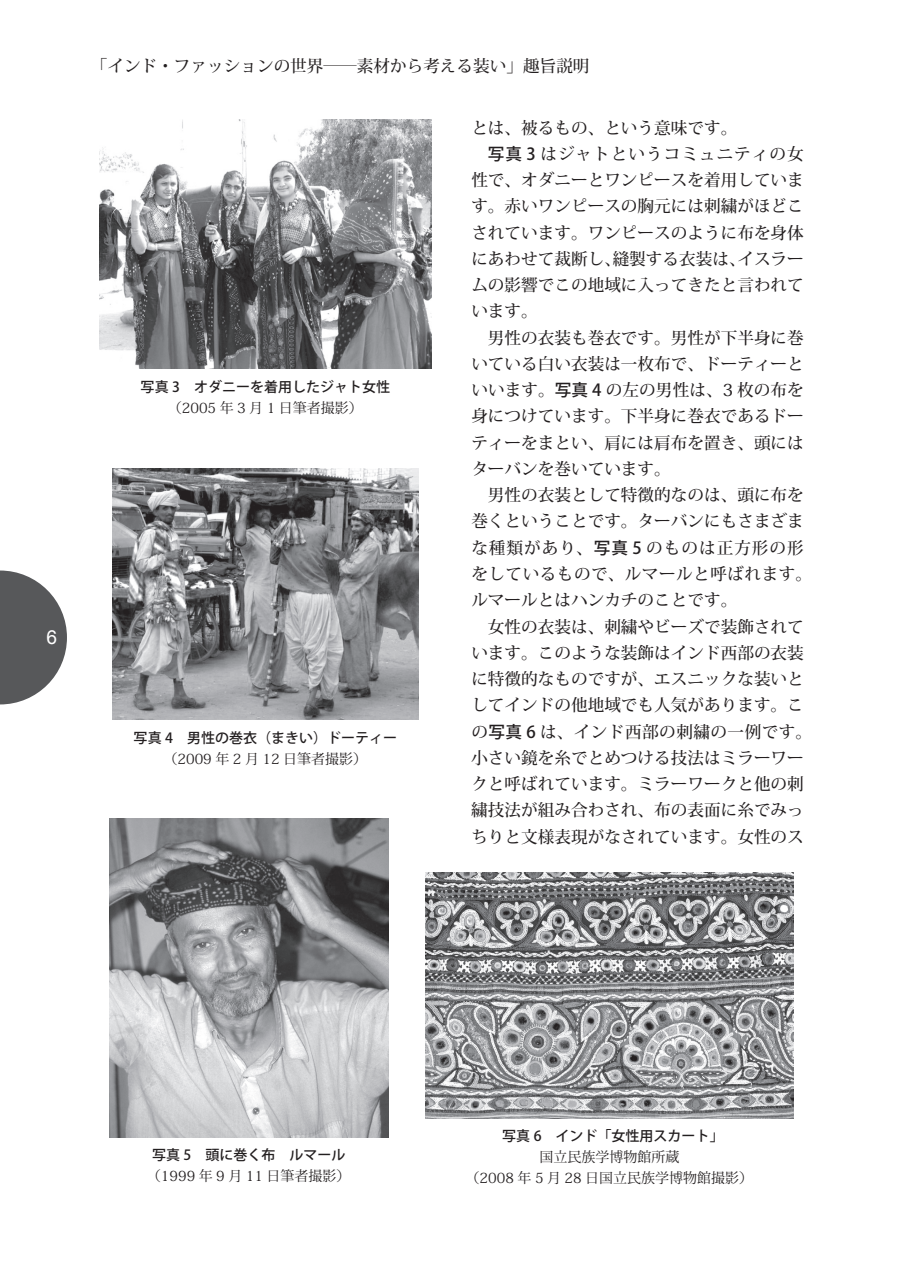
<style>
.page{position:relative;width:903px;height:1275px;background:#fff}
.page>*{position:absolute;margin:0;border:0;box-sizing:border-box;transform-origin:0 0}
.t1{font:19.25px "Arial";color:#fff}
.t2{font:500 16.62px "Koz Min Pr 6 N";color:#231f20}
.t3{font:500 16.62px "Koz Min Pr 6 N";letter-spacing:.03em;color:#231f20}
.t4{font:500 16.62px "Koz Min Pr 6 N";letter-spacing:.06em;color:#231f20}
.t5{font:14px/21px "Koz Min Pr 6 N";color:#231f20;text-align:center}
.t6{font:500 14px "Koz Go Pr 6 N";color:#231f20}
.s1{font-family:"Koz Go Pr 6 N"}
</style>
<div class="page">
<svg style="left:0;top:570px;width:67px;height:134px"></svg>
<img style="left:99px;top:119px;width:332px;height:249px">
<img style="left:112px;top:469px;width:306px;height:251px">
<img style="left:109px;top:818px;width:279px;height:319px">
<img style="left:425px;top:872px;width:368px;height:246px">
<p class="t1" style="left:46px;top:625px;width:12px">6</p>
<p class="t2" style="left:91px;top:57px;width:500px">「インド・ファッションの世界―素材から考える装い」趣旨説明</p>
<p class="t6" style="left:141px;top:379px;width:251px">写真 3　オダニーを着用したジャト女性</p>
<p class="t5" style="left:168px;top:398px;width:197px">（2005 年 3 月 1 日筆者撮影）</p>
<p class="t6" style="left:134px;top:730px;width:265px">写真 4　男性の巻衣（まきい）ドーティー</p>
<p class="t5" style="left:163px;top:749px;width:205px">（2009 年 2 月 12 日筆者撮影）</p>
<p class="t2" style="left:471px;top:118px;width:267px">とは、被るもの、という意味です。</p>
<p class="t4" style="left:488px;top:144px;width:317px"><span class="s1">写真 3</span> はジャトというコミュニティの女</p>
<p class="t2" style="left:471px;top:171px;width:334px">性で、オダニーとワンピースを着用していま</p>
<p class="t2" style="left:471px;top:197px;width:334px">す。赤いワンピースの胸元には刺繍がほどこ</p>
<p class="t2" style="left:471px;top:223px;width:334px">されています。ワンピースのように布を身体</p>
<p class="t2" style="left:471px;top:249px;width:334px">にあわせて裁断し、縫製する衣装は、イスラー</p>
<p class="t2" style="left:471px;top:276px;width:334px">ムの影響でこの地域に入ってきたと言われて</p>
<p class="t2" style="left:471px;top:302px;width:68px">います。</p>
<p class="t2" style="left:488px;top:328px;width:317px">男性の衣装も巻衣です。男性が下半身に巻</p>
<p class="t2" style="left:471px;top:354px;width:334px">いている白い衣装は一枚布で、ドーティーと</p>
<p class="t2" style="left:471px;top:381px;width:334px">いいます。<span class="s1">写真 4</span> の左の男性は、3 枚の布を</p>
<p class="t2" style="left:471px;top:407px;width:334px">身につけています。下半身に巻衣であるドー</p>
<p class="t2" style="left:471px;top:433px;width:334px">ティーをまとい、肩には肩布を置き、頭には</p>
<p class="t2" style="left:471px;top:459px;width:201px">ターバンを巻いています。</p>
<p class="t2" style="left:488px;top:486px;width:317px">男性の衣装として特徴的なのは、頭に布を</p>
<p class="t2" style="left:471px;top:512px;width:334px">巻くということです。ターバンにもさまざま</p>
<p class="t4" style="left:471px;top:538px;width:334px">な種類があり、<span class="s1">写真 5</span> のものは正方形の形</p>
<p class="t3" style="left:471px;top:564px;width:342px">をしているもので、ルマールと呼ばれます。</p>
<p class="t2" style="left:471px;top:591px;width:267px">ルマールとはハンカチのことです。</p>
<p class="t2" style="left:488px;top:617px;width:317px">女性の衣装は、刺繍やビーズで装飾されて</p>
<p class="t2" style="left:471px;top:643px;width:334px">います。このような装飾はインド西部の衣装</p>
<p class="t2" style="left:471px;top:669px;width:334px">に特徴的なものですが、エスニックな装いと</p>
<p class="t2" style="left:471px;top:696px;width:334px">してインドの他地域でも人気があります。こ</p>
<p class="t3" style="left:471px;top:722px;width:342px">の<span class="s1">写真 6</span> は、インド西部の刺繍の一例です。</p>
<p class="t2" style="left:471px;top:748px;width:334px">小さい鏡を糸でとめつける技法はミラーワー</p>
<p class="t2" style="left:471px;top:774px;width:334px">クと呼ばれています。ミラーワークと他の刺</p>
<p class="t2" style="left:471px;top:801px;width:334px">繍技法が組み合わされ、布の表面に糸でみっ</p>
<p class="t2" style="left:471px;top:827px;width:334px">ちりと文様表現がなされています。女性のス</p>
<p class="t6" style="left:152px;top:1147px;width:195px">写真 5　頭に巻く布　ルマール</p>
<p class="t5" style="left:147px;top:1166px;width:205px">（1999 年 9 月 11 日筆者撮影）</p>
<p class="t6" style="left:502px;top:1128px;width:223px">写真 6　インド「女性用スカート」</p>
<p class="t5" style="left:466px;top:1147px;width:289px">国立民族学博物館所蔵<br>（2008 年 5 月 28 日国立民族学博物館撮影）</p>
</div>
